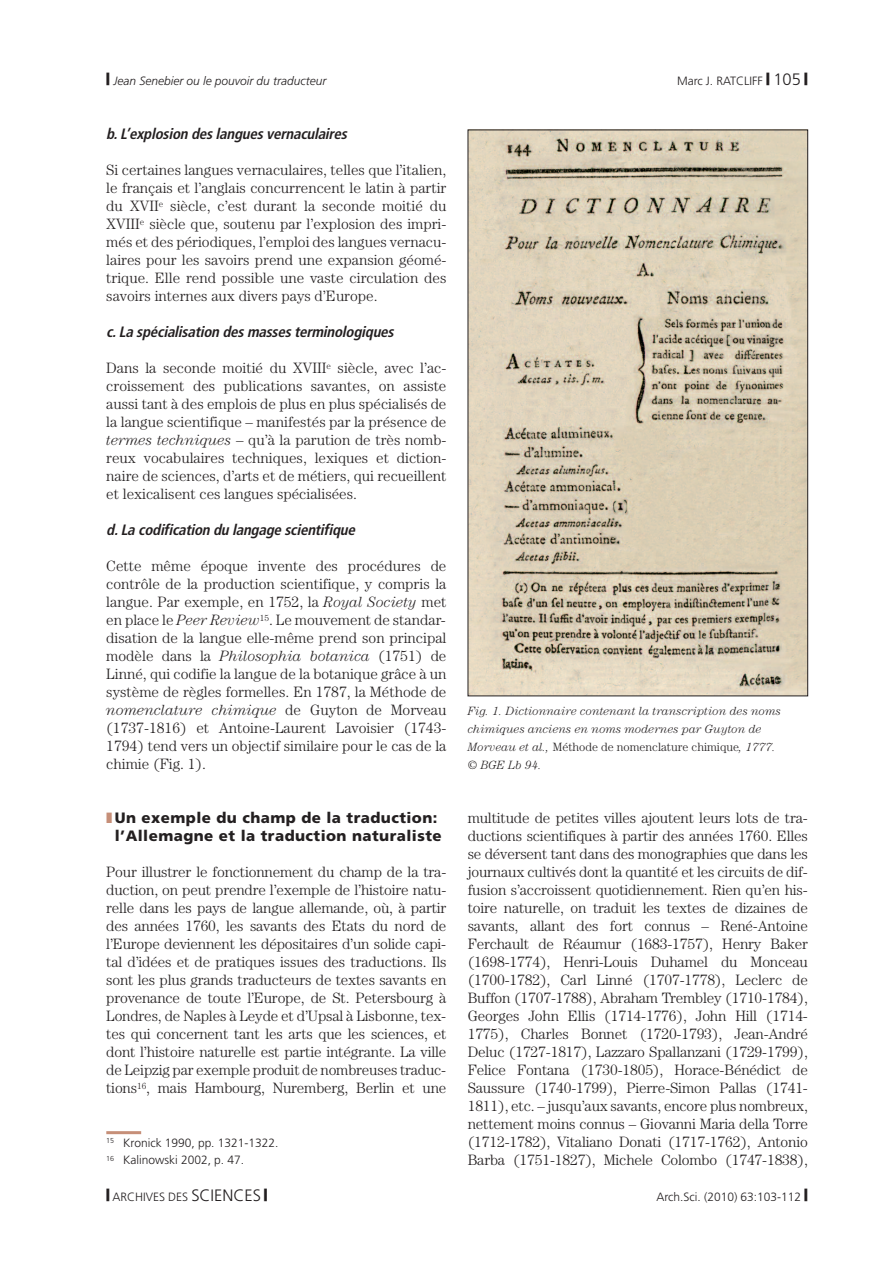
<style>
.page{position:relative;width:893px;height:1263px;background:#fff}
.page>*{position:absolute;margin:0;border:0;box-sizing:border-box;transform-origin:0 0}
.t1{font:300 15px/18px "Century";color:#231f20;text-align:justify}
.t2{font:italic 700 condensed 15px "Frutiger";color:#231f20}
.t3{font:900 15px/18px "Frutiger";letter-spacing:.03em;color:#231f20;text-align:center}
.t4{font:italic 300 12px/18px "Century";color:#231f20}
.t5{font:300 12px/17.1px "Frutiger";color:#231f20}
.t6{font:italic 300 12px "Frutiger";color:#231f20}
.s1{font-weight:900;font-style:normal;font-size:16.5px}
.s2{font-weight:900;font-size:16.5px}
.s3{font-size:16.5px}
.s4{font-style:italic}
.s5{color:#c68f78}
.s6{font-style:normal}
</style>
<div class="page">
<hr style="left:106px;top:1131px;width:35px;height:3px;background:#c68f78">
<img style="left:470px;top:132px;width:336px;height:562px">
<p class="t6" style="left:106px;top:76px;width:222px"><span class="s1">|</span> Jean Senebier ou le pouvoir du traducteur</p>
<p class="t5" style="left:677px;top:73px;width:132px">Marc J. RATCLIFF <span class="s2">|</span> <span class="s3">105</span> <span class="s2">|</span></p>
<p class="t2" style="left:106px;top:128px;width:245px">b. L’explosion des langues vernaculaires</p>
<p class="t1" style="left:106px;top:162px;width:342px">Si certaines langues vernaculaires, telles que l’italien, le français et l’anglais concurrencent le latin à partir du XVII<sup>e</sup> siècle, c’est durant la seconde moitié du XVIII<sup>e</sup> siècle que, soutenu par l’explosion des impri&shy;més et des périodiques, l’emploi des langues vernacu&shy;laires pour les savoirs prend une expansion géomé&shy;trique. Elle rend possible une vaste circulation des savoirs internes aux divers pays d’Europe.</p>
<p class="t2" style="left:106px;top:326px;width:292px">c. La spécialisation des masses terminologiques</p>
<p class="t1" style="left:106px;top:360px;width:342px">Dans la seconde moitié du XVIII<sup>e</sup> siècle, avec l’ac&shy;croissement des publications savantes, on assiste aussi tant à des emplois de plus en plus spécialisés de la langue scientifique – manifestés par la présence de <span class="s4">termes techniques</span> – qu’à la parution de très nomb&shy;reux vocabulaires techniques, lexiques et diction&shy;naire de sciences, d’arts et de métiers, qui recueillent et lexicalisent ces langues spécialisées.</p>
<p class="t2" style="left:106px;top:524px;width:253px">d. La codification du langage scientifique</p>
<p class="t1" style="left:106px;top:558px;width:342px">Cette même époque invente des procédures de contrôle de la production scientifique, y compris la langue. Par exemple, en 1752, la <span class="s4">Royal Society</span> met en place le <span class="s4">Peer Review</span><sup>15</sup>. Le mouvement de standar&shy;disation de la langue elle-même prend son principal modèle dans la <span class="s4">Philosophia botanica</span> (1751) de Linné, qui codifie la langue de la botanique grâce à un système de règles formelles. En 1787, la Méthode de <span class="s4">nomenclature chimique</span> de Guyton de Morveau (1737-1816) et Antoine-Laurent Lavoisier (1743- 1794) tend vers un objectif similaire pour le cas de la chimie (Fig. 1).</p>
<p class="t3" style="left:106px;top:810px;width:337px"><span class="s5">❚</span> Un exemple du champ de la traduction: l’Allemagne et la traduction naturaliste</p>
<p class="t1" style="left:106px;top:864px;width:342px">Pour illustrer le fonctionnement du champ de la tra&shy;duction, on peut prendre l’exemple de l’histoire natu&shy;relle dans les pays de langue allemande, où, à partir des années 1760, les savants des Etats du nord de l’Europe deviennent les dépositaires d’un solide capi&shy;tal d’idées et de pratiques issues des traductions. Ils sont les plus grands traducteurs de textes savants en provenance de toute l’Europe, de St. Petersbourg à Londres, de Naples à Leyde et d’Upsal à Lisbonne, tex&shy;tes qui concernent tant les arts que les sciences, et dont l’histoire naturelle est partie intégrante. La ville de Leipzig par exemple produit de nombreuses traduc&shy;tions<sup>16</sup>, mais Hambourg, Nuremberg, Berlin et une</p>
<p class="t5" style="left:106px;top:1135px;width:174px"><sup>15</sup> Kronick 1990, pp. 1321-1322.<br><sup>16</sup> Kalinowski 2002, p. 47.</p>
<p class="t4" style="left:468px;top:703px;width:315px">Fig. 1. Dictionnaire contenant la transcription des noms chimiques anciens en noms modernes par Guyton de Morveau et al., <span class="s6">Méthode de nomenclature chimique</span>, 1777. © BGE Lb 94.</p>
<p class="t1" style="left:468px;top:810px;width:342px">multitude de petites villes ajoutent leurs lots de tra&shy;ductions scientifiques à partir des années 1760. Elles se déversent tant dans des monographies que dans les journaux cultivés dont la quantité et les circuits de dif&shy;fusion s’accroissent quotidiennement. Rien qu’en his&shy;toire naturelle, on traduit les textes de dizaines de savants, allant des fort connus – René-Antoine Ferchault de Réaumur (1683-1757), Henry Baker (1698-1774), Henri-Louis Duhamel du Monceau (1700-1782), Carl Linné (1707-1778), Leclerc de Buffon (1707-1788), Abraham Trembley (1710-1784), Georges John Ellis (1714-1776), John Hill (1714- 1775), Charles Bonnet (1720-1793), Jean-André Deluc (1727-1817), Lazzaro Spallanzani (1729-1799), Felice Fontana (1730-1805), Horace-Bénédict de Saussure (1740-1799), Pierre-Simon Pallas (1741- 1811), etc. – jusqu’aux savants, encore plus nombreux, nettement moins connus – Giovanni Maria della Torre (1712-1782), Vitaliano Donati (1717-1762), Antonio Barba (1751-1827), Michele Colombo (1747-1838),</p>
<p class="t5" style="left:106px;top:1189px;width:163px"><span class="s2">|</span> ARCHIVES DES <span class="s3">SCIENCES</span> <span class="s2">|</span></p>
<p class="t5" style="left:656px;top:1189px;width:153px">Arch.Sci. (2010) 63:103-112 <span class="s2">|</span></p>
</div>
